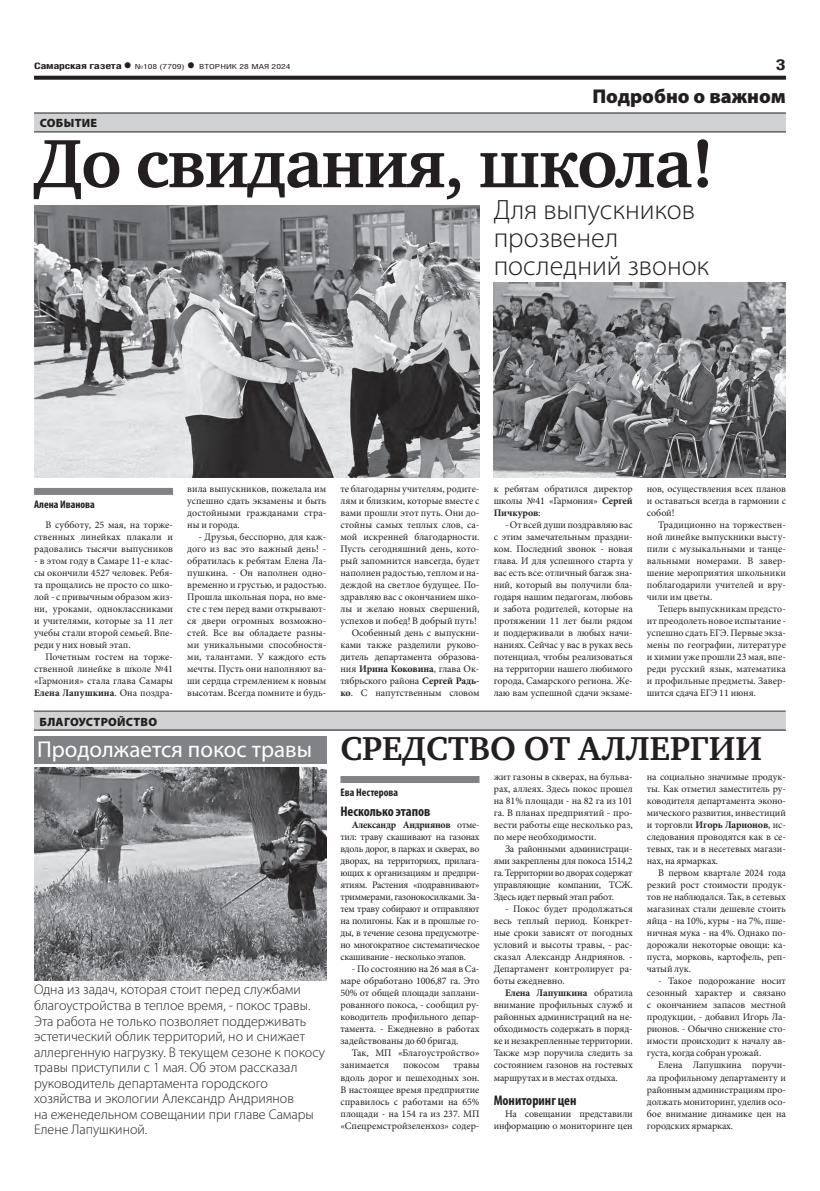
<style>
.page{position:relative;width:820px;height:1191px;background:#fff}
.page>*{position:absolute;margin:0;border:0;box-sizing:border-box;transform-origin:0 0}
.t1{font:700 70px "Charter C";letter-spacing:-.02em;color:#231f20}
.t2{font:300 28px/28px "Myriad Pro";color:#231f20}
.t3{font:23px "Myriad Pro";color:#fff}
.t4{font:900 20px "Myriad Pro";color:#231f20}
.t5{font:700 15px "Helios Cond";color:#231f20;scale:1.4 1}
.t6{font:300 14px/15.5px "Myriad Pro";color:#231f20}
.t7{font:700 condensed 14px "Myriad Pro";color:#231f20}
.t8{font:900 12px "Myriad Pro";letter-spacing:.02em;color:#231f20}
.t9{font:700 condensed 11px "Myriad Pro";color:#231f20}
.t10{font:10px/12px "Minion Pro";letter-spacing:-.005em;color:#231f20;text-align:justify}
.t11{font:700 9px "Helios Cond";letter-spacing:-.02em;color:#231f20;scale:1.4 1}
.t12{font:7px "Helios Cond";color:#231f20;scale:1.4 1}
.s1{font-size:16px}
.s2{font-weight:700;font-size:16px}
.s3{font-weight:700}
.s4{font-family:"Charter C";font-weight:700;font-size:34px;color:#231f20}
</style>
<div class="page">
<svg style="left:34px;top:76px;width:751px;height:4px;background:#322f2f"></svg>
<div style="left:34px;top:114px;width:751px;height:18px;background:#d1d2d4"></div>
<hr style="left:34px;top:113px;width:751px;height:1px;background:#231f20">
<hr style="left:34px;top:132px;width:751px;height:1px;background:#231f20">
<div style="left:34px;top:711px;width:751px;height:19px;background:#d1d2d4"></div>
<hr style="left:34px;top:711px;width:751px;height:1px;background:#231f20">
<hr style="left:34px;top:730px;width:751px;height:1px;background:#231f20">
<div style="left:34px;top:488px;width:139px;height:7px;background:#808285"></div>
<img style="left:493px;top:283px;width:292px;height:194px">
<div style="left:340px;top:776px;width:139px;height:7px;background:#808285"></div>
<img style="left:34px;top:767px;width:293px;height:213px">
<div style="left:34px;top:737px;width:293px;height:27px;background:#808285"></div>
<img style="left:34px;top:206px;width:445px;height:271px">
<p class="t11" style="left:34px;top:61px;width:71px">Самарская газета<span class="s1">•</span></p>
<p class="t12" style="left:135px;top:63px;width:113px">№108 (7709) <span class="s2">•</span> ВТОРНИК 28 МАЯ 2024</p>
<h3 class="t5" style="left:775px;top:55px;width:9px">3</h3>
<h3 class="t4" style="left:592px;top:85px;width:195px">Подробно о важном</h3>
<h1 class="t1" style="left:34px;top:125px;width:681px">До свидания, школа!</h1>
<p class="t8" style="left:40px;top:117px;width:59px">СОБЫТИЕ</p>
<h2 class="t2" style="left:493px;top:195px;width:217px">Для выпускников прозвенел последний звонок</h2>
<p class="t9" style="left:34px;top:498px;width:62px">Алена Иванова</p>
<p class="t10" style="left:34px;top:519px;width:140px;text-indent:11px">В субботу, 25 мая, на торже&shy;ственных линейках плакали и радовались тысячи выпусников</p>
<p class="t10" style="left:34px;top:555px;width:140px">- в этом году в Самаре 11-е клас&shy;сы окончили 4527 человек. Ребя&shy;та прощались не просто со шко&shy;лой - с привычным образом жиз&shy;ни, уроками, одноклассниками и учителями, которые за 11 лет учебы стали второй семьей. Впе&shy;реди у них новый этап.</p>
<p class="t10" style="left:34px;top:651px;width:140px;text-indent:11px">Почетным гостем на торже&shy;ственной линейке в школе №41 «Гармония» стала глава Самары <span class="s3">Елена Лапушкина</span>. Она поздра-</p>
<p class="t8" style="left:40px;top:714px;width:119px">БЛАГОУСТРОЙСТВО</p>
<p class="t10" style="left:187px;top:483px;width:140px">вила выпускников, пожелала им успешно сдать экзамены и быть достойными гражданами стра&shy;ны и города.</p>
<p class="t10" style="left:187px;top:531px;width:140px;text-indent:11px">- Друзья, бесспорно, для каж&shy;дого из вас это важный день! - обратилась к ребятам Елена Ла&shy;пушкина. - Он наполнен одно&shy;временно и грустью, и радостью.<br>Прошла школьная пора, но вме&shy;сте с тем перед вами открывают&shy;ся двери огромных возможно&shy;стей. Все вы обладаете разны&shy;ми уникальными способностя&shy;ми, талантами. У каждого есть мечты. Пусть они наполняют ва&shy;ши сердца стремлением к новым высотам. Всегда помните и будь-</p>
<p class="t10" style="left:340px;top:483px;width:140px;text-align:right">те благодарны учителям, родите&shy;лям и близким, которые вместе с вами прошли этот путь. Они до&shy;стойны самых теплых слов, са&shy;мой искренней благодарности.<br>Пусть сегодняшний день, кото&shy;рый запомнится навсегда, будет наполнен радостью, теплом и на&shy;деждой на светлое будущее. По&shy;здравляю вас с окончанием шко&shy;лы и желаю новых свершений, успехов и побед! В добрый путь!<br>Особенный день с выпускни&shy;ками также разделили руково&shy;дитель департамента образова&shy;ния <span class="s3">Ирина Коковина</span>, глава Ок&shy;тябрьского района <span class="s3">Сергей Радь&shy;ко</span>. С напутственным словом</p>
<p class="t10" style="left:493px;top:483px;width:140px">к ребятам обратился директор школы №41 «Гармония» <span class="s3">Сергей Пичкуров</span>:</p>
<p class="t10" style="left:493px;top:519px;width:140px;text-indent:11px">- От всей души поздравляю вас с этим замечательным праздни&shy;ком. Последний звонок - новая глава. И для успешного старта у вас есть все: отличный багаж зна&shy;ний, который вы получили бла&shy;годаря нашим педагогам, любовь и забота родителей, которые на протяжении 11 лет были рядом и поддерживали в любых начи&shy;наниях. Сейчас у вас в руках весь потенциал, чтобы реализоваться на территории нашего любимого города, Самарского региона. Же&shy;лаю вам успешной сдачи экзаме-</p>
<p class="t10" style="left:646px;top:483px;width:140px">нов, осуществления всех планов и оставаться всегда в гармонии с собой!</p>
<p class="t10" style="left:646px;top:519px;width:140px;text-indent:11px">Традиционно на торжествен&shy;ной линейке выпускники высту&shy;пили с музыкальными и танце&shy;вальными номерами. В завер&shy;шение мероприятия школьники поблагодарили учителей и вру&shy;чили им цветы.</p>
<p class="t10" style="left:646px;top:603px;width:140px;text-indent:11px">Теперь выпускникам предсто&shy;ит преодолеть новое испытание - успешно сдать ЕГЭ. Первые экза&shy;мены по географии, литературе и химии уже прошли 23 мая, впе&shy;реди русский язык, математика и профильные предметы. Завер&shy;шится сдача ЕГЭ 11 июня.</p>
<h3 class="t3" style="left:37px;top:735px;width:726px">Продолжается покос травы <span class="s4">СРЕДСТВО ОТ АЛЛЕРГИИ</span></h3>
<p class="t6" style="left:34px;top:982px;width:292px">Одна из задач, которая стоит перед службами благоустройства в теплое время, - покос травы.<br>Эта работа не только позволяет поддерживать эстетический облик территорий, но и снижает аллергенную нагрузку. В текущем сезоне к покосу травы приступили с 1 мая. Об этом рассказал руководитель департамента городского хозяйства и экологии Александр Андриянов<br>на еженедельном совещании при главе Самары Елене Лапушкиной.</p>
<p class="t9" style="left:340px;top:786px;width:59px">Ева Нестерова</p>
<h3 class="t7" style="left:340px;top:803px;width:92px">Несколько этапов</h3>
<p class="t10" style="left:340px;top:819px;width:140px;text-indent:11px"><span class="s3">Александр Андриянов</span> отме&shy;тил: траву скашивают на газонах вдоль дорог, в парках и скверах, во дворах, на территориях, прилага&shy;ющих к организациям и предпри&shy;ятиям. Растения «подравнивают» триммерами, газонокосилками. За&shy;тем траву собирают и отправляют на полигоны. Как и в прошлые го&shy;ды, в течение сезона предусмотре&shy;но многократное систематическое скашивание - несколько этапов.</p>
<p class="t10" style="left:340px;top:963px;width:140px;text-indent:11px">- По состоянию на 26 мая в Са&shy;маре обработано 1006,87 га. Это 50% от общей площади заплани&shy;рованного покоса, - сообщил ру&shy;ководитель профильного депар&shy;тамента. - Ежедневно в работах задействованы до 60 бригад.</p>
<p class="t10" style="left:340px;top:1047px;width:140px;text-indent:11px">Так, МП «Благоустройство» занимается</p>
<p class="t10" style="left:340px;top:1059px;width:140px;text-indent:113px">травы вдоль дорог и пешеходных зон.<br>В настоящее время предприятие справилось с работами на 65% площади - на 154 га из 237. МП «Спецремстройзеленхоз» содер-</p>
<p class="t10" style="left:403px;top:1059px;width:38px">покосом</p>
<p class="t10" style="left:493px;top:771px;width:140px">жит газоны в скверах, на бульва&shy;рах, аллеях. Здесь покос прошел на 81% площади - на 82 га из 101 га. В планах предприятий - про&shy;вести работы еще несколько раз, по мере необходимости.</p>
<p class="t10" style="left:493px;top:843px;width:140px;text-indent:11px">За районными администраци&shy;ями закреплены для покоса 1514,2 га. Территории во дворах содержат управляющие компании, ТСЖ.<br>Здесь идет первый этап работ.</p>
<p class="t10" style="left:493px;top:903px;width:140px;text-indent:11px">- Покос будет продолжаться весь теплый период. Конкрет&shy;ные сроки зависят от погодных условий и высоты травы, - рас&shy;сказал Александр Андриянов. - Департамент контролирует ра&shy;боты ежедневно.</p>
<p class="t10" style="left:493px;top:987px;width:140px;text-indent:11px"><span class="s3">Елена Лапушкина</span> обратила внимание профильных служб и районных администраций на не&shy;обходимость содержать в поряд&shy;ке и незакрепленные территории.<br>Также мэр поручила следить за состоянием газонов на гостевых маршрутах и в местах отдыха.</p>
<h3 class="t7" style="left:493px;top:1091px;width:84px">Мониторинг цен</h3>
<p class="t10" style="left:493px;top:1107px;width:140px;text-align:right">На совещании представили информацию о мониторинге цен</p>
<p class="t10" style="left:646px;top:771px;width:140px">на социально значимые продук&shy;ты. Как отметил заместитель ру&shy;ководителя департамента эконо&shy;мического развития, инвестиций и торговли <span class="s3">Игорь Ларионов</span>, ис&shy;следования проводятся как в се&shy;тевых, так и в несетевых магази&shy;нах, на ярмарках.</p>
<p class="t10" style="left:646px;top:867px;width:140px;text-indent:11px">В первом квартале 2024 года резкий рост стоимости продук&shy;тов не наблюдался. Так, в сетевых магазинах стали дешевле стоить яйца - на 10%, куры - на 7%, пше&shy;ничная мука - на 4%. Однако по&shy;дорожали некоторые овощи: ка&shy;пуста, морковь, картофель, реп&shy;чатый лук.</p>
<p class="t10" style="left:646px;top:975px;width:140px;text-indent:11px">- Такое подорожание носит сезонный характер и связано с окончанием запасов местной продукции, - добавил Игорь Ла&shy;рионов. - Обычно снижение сто&shy;имости происходит к началу ав&shy;густа, когда собран урожай.</p>
<p class="t10" style="left:646px;top:1059px;width:140px;text-indent:11px">Елена Лапушкина поручи&shy;ла профильному департаменту и районным администрациям про&shy;должать мониторинг, уделив осо&shy;бое внимание динамике цен на городских ярмарках.</p>
</div>
